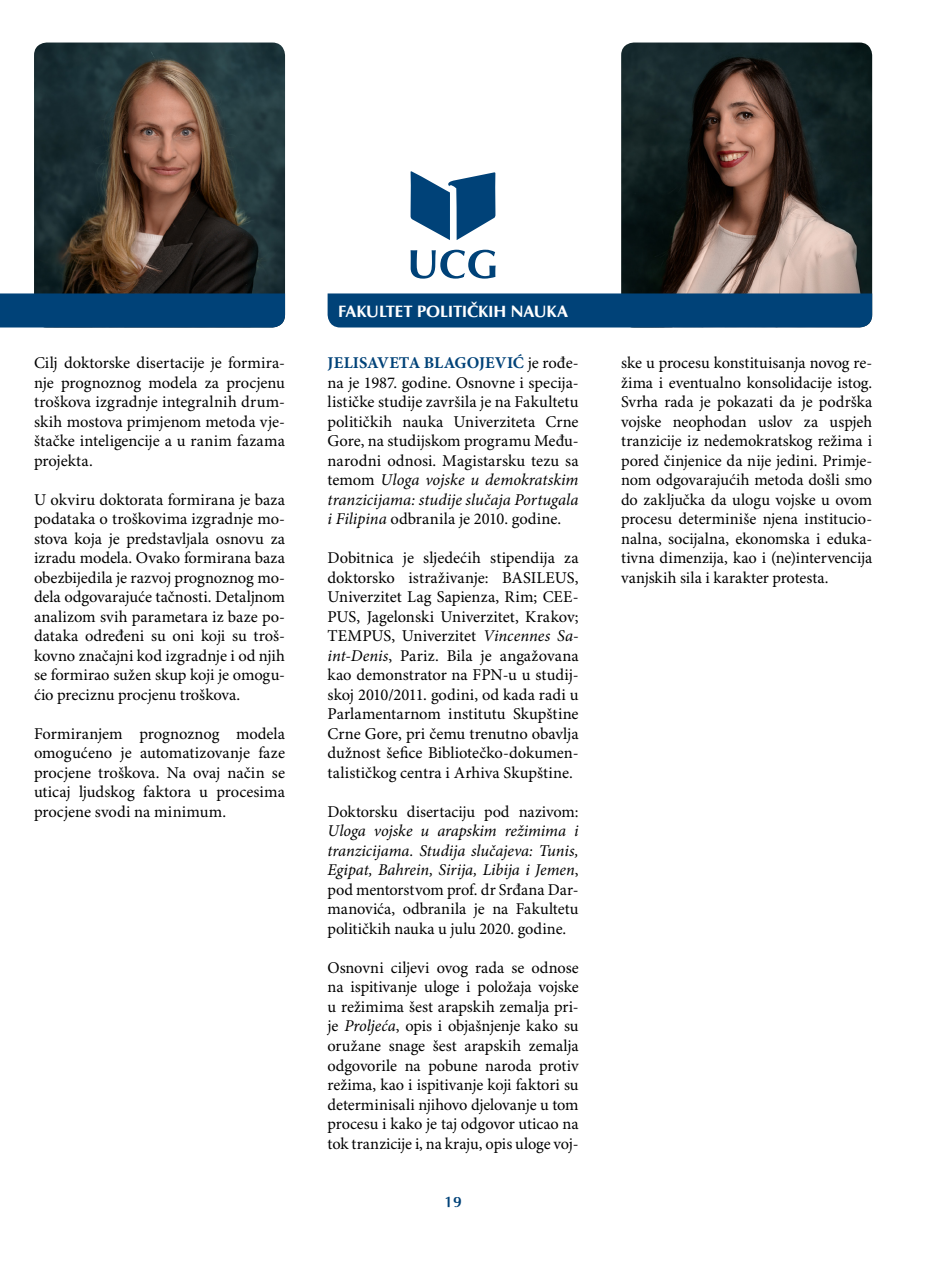
<style>
.page{position:relative;width:936px;height:1276px;background:#fff}
.page>*{position:absolute;margin:0;border:0;box-sizing:border-box;transform-origin:0 0}
.t1{font:16.5px/19.5px "Minion Pro";color:#000;text-align:justify}
.t2{font:italic 16.5px/19.5px "Minion Pro";letter-spacing:-.005em;color:#000;text-align:justify}
.t3{font:16.5px "YU Optima B";letter-spacing:-.015em;color:#fff}
.t4{font:700 15px "Optima";color:#004278}
.s1{font-weight:700;color:#004278}
.s2{font-style:italic}
.s3{font-style:normal}
</style>
<div class="page">
<img style="left:621px;top:43px;width:251px;height:250px">
<img style="left:34px;top:43px;width:251px;height:250px">
<div style="left:327px;top:293px;width:545px;height:34px;background:#004278"></div>
<div style="left:0;top:293px;width:285px;height:34px;background:#004278"></div>
<svg style="left:410px;top:250px;width:85px;height:29px"></svg>
<svg style="left:410px;top:171px;width:85px;height:69px"></svg>
<p class="t1" style="left:34px;top:354px;width:252px">Cilj doktorske disertacije je formira&shy;nje prognoznog modela za procjenu troškova izgradnje integralnih drum&shy;skih mostova primjenom metoda vje&shy;štačke inteligencije a u ranim fazama projekta.</p>
<p class="t1" style="left:34px;top:490px;width:252px">U okviru doktorata formirana je baza podataka o troškovima izgradnje mo&shy;stova koja je predstavljala osnovu za izradu modela. Ovako formirana baza obezbijedila je razvoj prognoznog mo&shy;dela odgovarajuće tačnosti. Detaljnom analizom svih parametara iz baze po&shy;dataka određeni su oni koji su troš&shy;kovno značajni kod izgradnje i od njih se formirao sužen skup koji je omogu&shy;ćio preciznu procjenu troškova.</p>
<p class="t1" style="left:34px;top:724px;width:252px">Formiranjem prognoznog modela omogućeno je automatizovanje faze procjene troškova. Na ovaj način se uticaj ljudskog faktora u procesima procjene svodi na minimum.</p>
<p class="t3" style="left:338px;top:301px;width:231px">FAKULTET POLITI^KIH NAUKA</p>
<p class="t1" style="left:327px;top:354px;width:252px"><span class="s1">JELISAVETA BLAGOJEVIĆ</span> je rođe&shy;na je 1987. godine. Osnovne i specija&shy;lističke studije završila je na Fakultetu političkih nauka Univerziteta Crne Gore, na studijskom programu Među&shy;narodni odnosi. Magistarsku tezu sa temom <span class="s2">Uloga vojske u demokratskim tranzicijama: studije slučaja Portugala i Filipina</span> odbranila je 2010. godine.</p>
<p class="t1" style="left:327px;top:549px;width:252px">Dobitnica je sljedećih stipendija za doktorsko istraživanje: BASILEUS, Univerzitet Lag Sapienza, Rim; CEE-PUS, Jagelonski Univerzitet, Krakov; TEMPUS, Univerzitet <span class="s2">Vincennes Sa&shy;int-Denis</span>, Pariz. Bila je angažovana kao demonstrator na FPN-u u studij&shy;skoj 2010/2011. godini, od kada radi u Parlamentarnom institutu Skupštine Crne Gore, pri čemu trenutno obavlja dužnost šefice Bibliotečko-dokumen&shy;talističkog centra i Arhiva Skupštine.</p>
<p class="t1" style="left:327px;top:802px;width:252px">Doktorsku disertaciju pod nazivom:</p>
<p class="t2" style="left:327px;top:821px;width:252px">Uloga vojske u arapskim režimima i tranzicijama. Studija slučajeva: Tunis, Egipat, Bahrein, Sirija, Libija i Jemen<span class="s3">, pod mentorstvom prof. dr Srđana Dar&shy;manovića, odbranila je na Fakultetu političkih nauka u julu 2020. godine.</span></p>
<p class="t1" style="left:327px;top:958px;width:252px">Osnovni ciljevi ovog rada se odnose na ispitivanje uloge i položaja vojske u režimima šest arapskih zemalja pri&shy;je <span class="s2">Proljeća</span>, opis i objašnjenje kako su oružane snage šest arapskih zemalja odgovorile na pobune naroda protiv režima, kao i ispitivanje koji faktori su determinisali njihovo djelovanje u tom procesu i kako je taj odgovor uticao na tok tranzicije i, na kraju, opis uloge voj-</p>
<p class="t4" style="left:444px;top:1192px;width:19px">19</p>
<p class="t1" style="left:621px;top:354px;width:252px">ske u procesu konstituisanja novog re&shy;žima i eventualno konsolidacije istog.<br>Svrha rada je pokazati da je podrška vojske neophodan uslov za uspjeh tranzicije iz nedemokratskog režima i pored činjenice da nije jedini. Primje&shy;nom odgovarajućih metoda došli smo do zaključka da ulogu vojske u ovom procesu determiniše njena institucio&shy;nalna, socijalna, ekonomska i eduka&shy;tivna dimenzija, kao i (ne)intervencija vanjskih sila i karakter protesta.</p>
</div>
